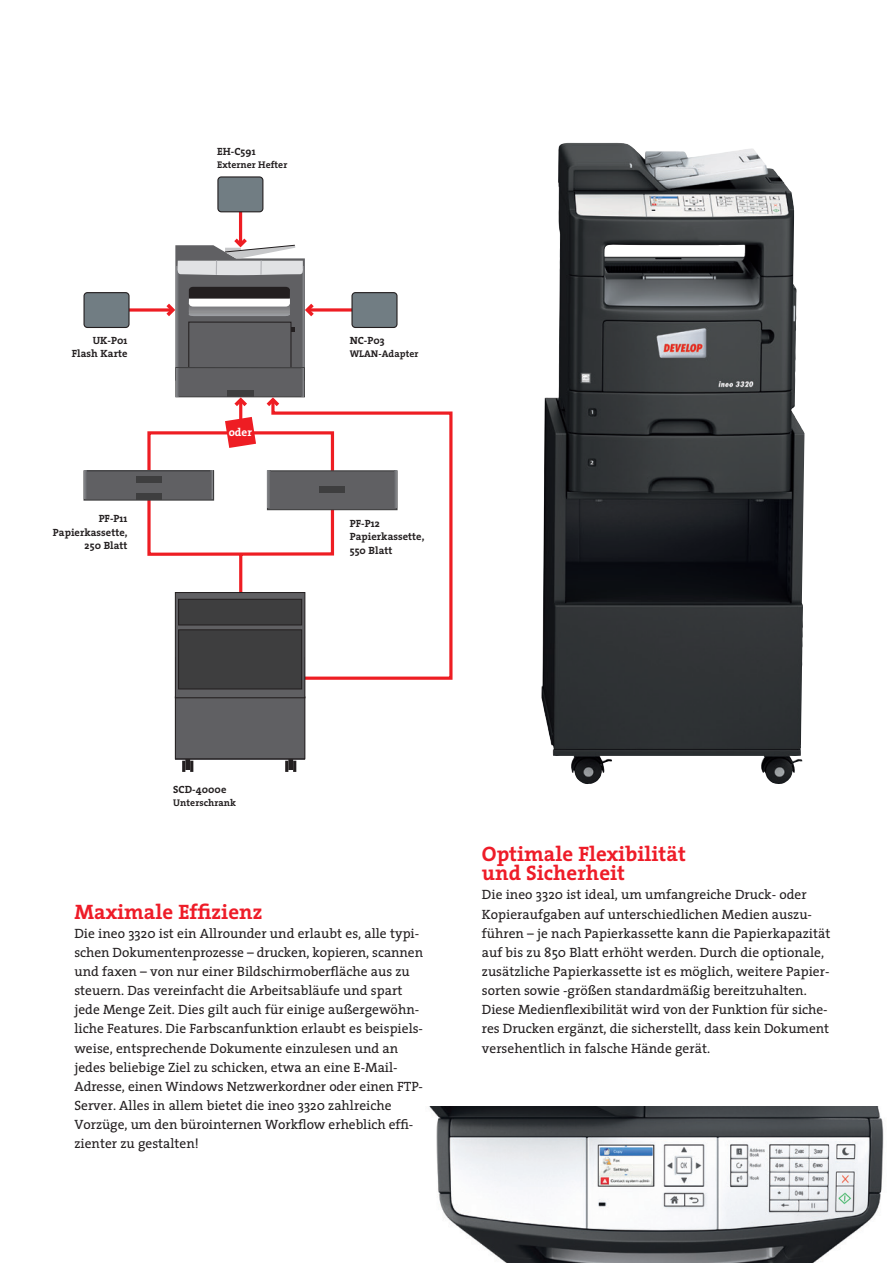
<style>
.page{position:relative;width:893px;height:1263px;background:#fff}
.page>*{position:absolute;margin:0;border:0;box-sizing:border-box;transform-origin:0 0}
.t1{font:700 21px "The Serif";color:#ee1c28}
.t2{font:13.5px/19.2px "The Serif";color:#231f20}
.t3{font:700 11.25px "The Serif";color:#fff}
.t4{font:700 10.5px "The Serif";letter-spacing:.005em;color:#231f20}
.t5{font:700 9.75px "The Serif";letter-spacing:.005em;color:#231f20}
</style>
<div class="page">
<svg style="left:130px;top:308px;width:322px;height:373px"></svg>
<div style="left:84px;top:471px;width:130px;height:29px;background:#606063"></div>
<div style="left:83px;top:470px;width:131px;height:31px;border:1px solid #3e3e3f"></div>
<div style="left:136px;top:493px;width:26px;height:7px;background:#3e3e3f"></div>
<svg style="left:85px;top:470px;width:2px;height:28px"></svg>
<div style="left:136px;top:476px;width:26px;height:7px;background:#3e3e3f"></div>
<svg style="left:211px;top:470px;width:3px;height:28px"></svg>
<div style="left:267px;top:470px;width:131px;height:40px;background:#606063;border:1px solid #3e3e3f"></div>
<div style="left:319px;top:486px;width:26px;height:7px;background:#3e3e3f"></div>
<hr style="left:270px;top:470px;width:1px;height:38px;background:#606063">
<hr style="left:269px;top:470px;width:1px;height:38px;background:#6f7073">
<hr style="left:268px;top:470px;width:1px;height:38px;background:#818286">
<hr style="left:394px;top:470px;width:1px;height:38px;background:#67686c">
<hr style="left:395px;top:470px;width:1px;height:38px;background:#6f7073">
<hr style="left:396px;top:470px;width:1px;height:38px;background:#818286">
<hr style="left:239px;top:401px;width:3px;height:32px;background:#ee1d23">
<div style="left:84px;top:293px;width:45px;height:34px;background:#717d83;border-radius:3px"></div>
<div style="left:83px;top:292px;width:47px;height:36px;border:1px solid #231f20;border-radius:3px"></div>
<hr style="left:239px;top:194px;width:3px;height:50px;background:#ee1d23">
<div style="left:218px;top:177px;width:45px;height:35px;background:#717d83;border-radius:3px"></div>
<div style="left:217px;top:176px;width:46px;height:36px;border:1px solid #231f20;border-radius:3px"></div>
<svg style="left:314px;top:308px;width:37px;height:4px"></svg>
<div style="left:352px;top:293px;width:45px;height:34px;background:#717d83;border-radius:3px"></div>
<div style="left:351px;top:292px;width:47px;height:36px;border:1px solid #231f20;border-radius:3px"></div>
<svg style="left:225px;top:417px;width:31px;height:31px"></svg>
<div style="left:175px;top:697px;width:130px;height:62px;background:#606063"></div>
<div style="left:175px;top:696px;width:130px;height:63px;border:1px solid #231f20"></div>
<div style="left:185px;top:759px;width:5px;height:11px;background:#231f20"></div>
<svg style="left:182px;top:761px;width:11px;height:11px"></svg>
<div style="left:288px;top:759px;width:5px;height:11px;background:#231f20"></div>
<svg style="left:285px;top:761px;width:11px;height:11px"></svg>
<svg style="left:175px;top:592px;width:130px;height:106px;fill:#606063"></svg>
<div style="left:178px;top:629px;width:124px;height:60px;background:#3e3e3f;border:1px solid #231f20"></div>
<div style="left:178px;top:599px;width:124px;height:26px;background:#3e3e3f;border:1px solid #231f20"></div>
<svg style="left:166px;top:239px;width:148px;height:167px"></svg>
<img style="left:541px;top:145px;width:262px;height:639px">
<img style="left:429px;top:1106px;width:455px;height:157px">
<p class="t4" style="left:93px;top:334px;width:36px">UK-P01</p>
<p class="t4" style="left:72px;top:347px;width:57px">Flash Karte</p>
<p class="t4" style="left:99px;top:512px;width:30px">PF-P11</p>
<p class="t4" style="left:53px;top:526px;width:76px">Papierkassette,</p>
<p class="t4" style="left:85px;top:539px;width:44px">250 Blatt</p>
<p class="t4" style="left:217px;top:145px;width:40px">EH-C591</p>
<p class="t5" style="left:217px;top:159px;width:72px">Externer Hefter</p>
<p class="t3" style="left:229px;top:425px;width:25px">oder</p>
<p class="t4" style="left:350px;top:334px;width:37px">NC-P03</p>
<p class="t5" style="left:350px;top:348px;width:70px">WLAN-Adapter</p>
<p class="t4" style="left:350px;top:516px;width:31px">PF-P12</p>
<p class="t4" style="left:350px;top:530px;width:76px">Papierkassette,</p>
<p class="t4" style="left:350px;top:543px;width:44px">550 Blatt</p>
<p class="t4" style="left:173px;top:782px;width:55px">SCD-4000e</p>
<p class="t5" style="left:173px;top:796px;width:64px">Unterschrank</p>
<p class="t1" style="left:74px;top:898px;width:189px">Maximale Effizienz</p>
<p class="t2" style="left:74px;top:924px;width:350px">Die ineo 3320 ist ein Allrounder und erlaubt es, alle typi&shy;schen Dokumentenprozesse – drucken, kopieren, scannen und faxen – von nur einer Bildschirmoberfläche aus zu steuern. Das vereinfacht die Arbeitsabläufe und spart jede Menge Zeit. Dies gilt auch für einige außergewöhn&shy;liche Features. Die Farbscanfunktion erlaubt es beispiels&shy;weise, entsprechende Dokumente einzulesen und an jedes beliebige Ziel zu schicken, etwa an eine E-Mail-Adresse, einen Windows Netzwerkordner oder einen FTP-Server. Alles in allem bietet die ineo 3320 zahlreiche Vorzüge, um den bürointernen Workflow erheblich effi&shy;zienter zu gestalten!</p>
<p class="t1" style="left:482px;top:840px;width:206px">Optimale Flexibilität</p>
<p class="t1" style="left:482px;top:860px;width:145px">und Sicherheit</p>
<p class="t2" style="left:482px;top:885px;width:350px">Die ineo 3320 ist ideal, um umfangreiche Druck- oder Kopieraufgaben auf unterschiedlichen Medien auszu&shy;führen – je nach Papierkassette kann die Papierkapazität auf bis zu 850 Blatt erhöht werden. Durch die optionale, zusätzliche Papierkassette ist es möglich, weitere Papier&shy;sorten sowie -größen standardmäßig bereitzuhalten.<br>Diese Medienflexibilität wird von der Funktion für siche&shy;res Drucken ergänzt, die sicherstellt, dass kein Dokument versehentlich in falsche Hände gerät.</p>
</div>
